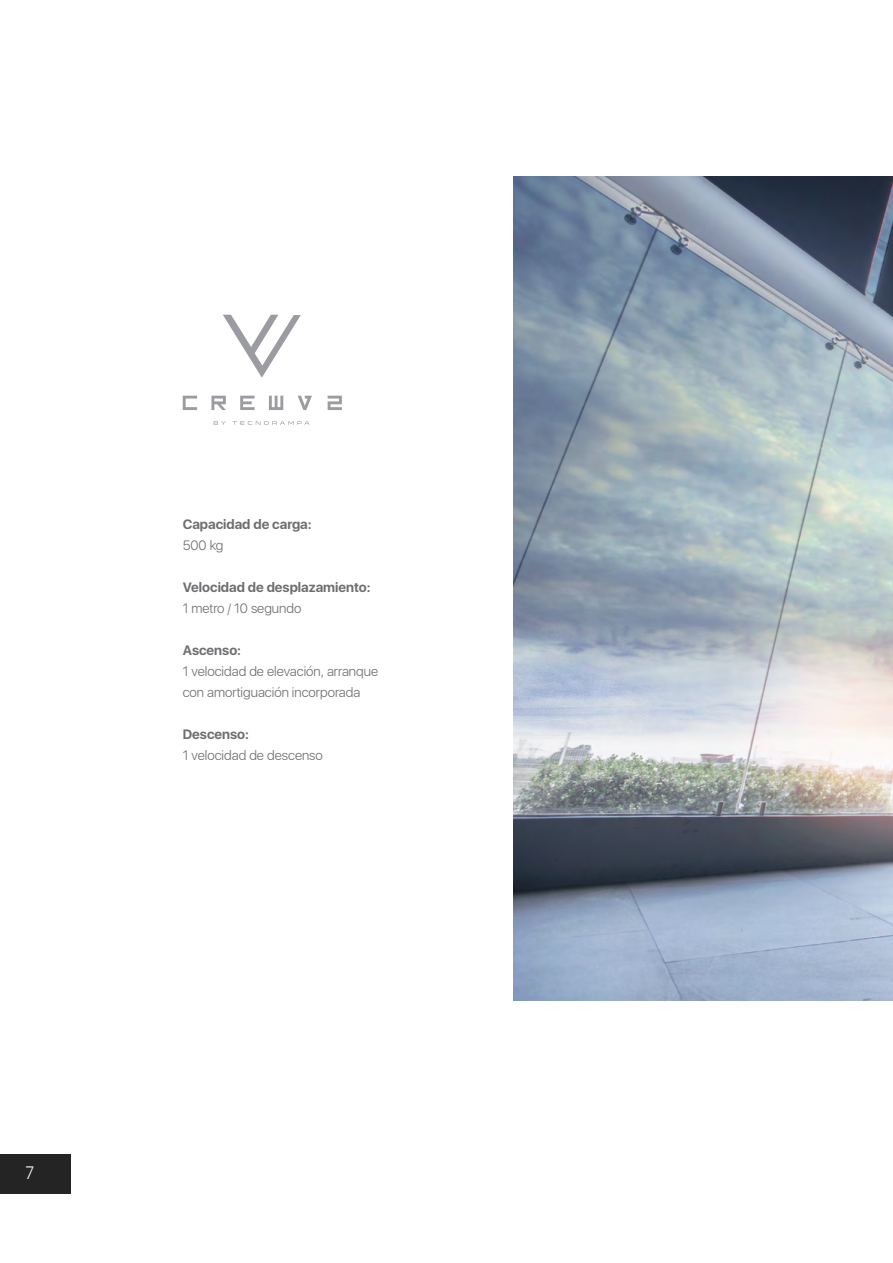
<style>
.page{position:relative;width:893px;height:1263px;background:#fff}
.page>*{position:absolute;margin:0;border:0;box-sizing:border-box;transform-origin:0 0}
.t1{font:300 18px "Avenir";color:#f4f4f5}
.t2{font:300 13.5px/21px "SFUI Display";color:#6d6e71}
.t3{font:700 13.5px "SFUI Display";color:#6d6e71}
</style>
<div class="page">
<div style="left:0;top:1154px;width:71px;height:40px;background:#252424"></div>
<img style="left:513px;top:176px;width:380px;height:824px">
<svg style="left:223px;top:315px;width:78px;height:63px"></svg>
<svg style="left:183px;top:396px;width:14px;height:14px"></svg>
<svg style="left:211px;top:396px;width:15px;height:14px"></svg>
<svg style="left:240px;top:396px;width:15px;height:14px"></svg>
<svg style="left:269px;top:396px;width:14px;height:14px"></svg>
<svg style="left:298px;top:396px;width:14px;height:14px"></svg>
<svg style="left:214px;top:421px;width:12px;height:4px"></svg>
<svg style="left:233px;top:421px;width:76px;height:4px"></svg>
<svg style="left:328px;top:396px;width:14px;height:14px"></svg>
<p class="t3" style="left:183px;top:516px;width:130px">Capacidad de carga:</p>
<p class="t2" style="left:183px;top:535px;width:42px">500 kg</p>
<p class="t3" style="left:183px;top:579px;width:189px">Velocidad de desplazamiento:</p>
<p class="t2" style="left:183px;top:598px;width:120px">1 metro / 10 segundo</p>
<p class="t3" style="left:183px;top:642px;width:60px">Ascenso:</p>
<p class="t2" style="left:183px;top:661px;width:197px">1 velocidad de elevación, arranque con amortiguación incorporada</p>
<p class="t3" style="left:183px;top:726px;width:68px">Descenso:</p>
<p class="t2" style="left:183px;top:745px;width:142px">1 velocidad de descenso</p>
<h1 class="t1" style="left:25px;top:1162px;width:11px">7</h1>
</div>
